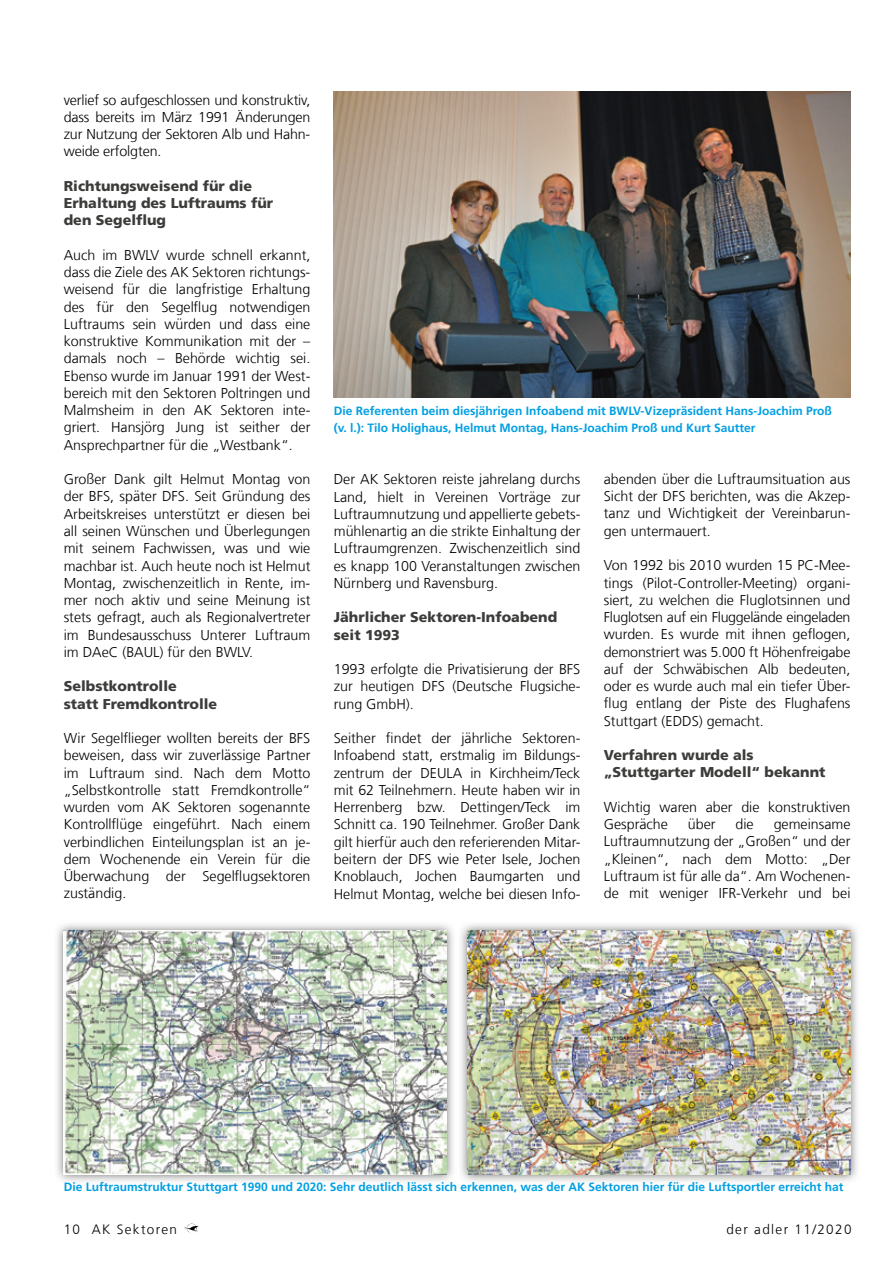
<style>
.page{position:relative;width:893px;height:1263px;background:#fff}
.page>*{position:absolute;margin:0;border:0;box-sizing:border-box;transform-origin:0 0}
.t1{font:300 14.25px/17.2px "Frutiger LT Com";color:#000;text-align:justify}
.t2{font:900 14.25px/17.2px "Frutiger LT Com";color:#3c3c3b}
.t3{font:300 13.5px "Frutiger LT Com";letter-spacing:.1em;color:#000}
.t4{font:700 12px/17.2px "Frutiger LT Com";color:#009fe3}
</style>
<div class="page">
<img style="left:184px;top:1223px;width:15px;height:10px">
<img style="left:334px;top:92px;width:516px;height:306px">
<img style="left:57px;top:924px;width:396px;height:257px">
<img style="left:64px;top:931px;width:382px;height:243px">
<img style="left:461px;top:924px;width:396px;height:258px">
<img style="left:468px;top:931px;width:382px;height:243px">
<p class="t1" style="left:64px;top:91px;width:248px">verlief so aufge schlossen und konstruktiv, dass bereits im März 1991 Änderungen zur Nutzung der Sektoren Alb und Hahn&shy;weide erfolgten.</p>
<p class="t2" style="left:64px;top:177px;width:211px">Richtungsweisend für die<br>Erhaltung des Luftraums für den Segelflug</p>
<p class="t1" style="left:64px;top:246px;width:248px">Auch im BWLV wurde schnell erkannt, dass die Ziele des AK Sektoren richtungs&shy;weisend für die langfristige Erhaltung des für den Segelflug notwendigen Luftraums sein würden und dass eine konstruktive Kommunikation mit der – damals noch – Behörde wichtig sei.<br>Ebenso wurde im Januar 1991 der West&shy;bereich mit den Sektoren Poltringen und Malmsheim in den AK Sektoren inte&shy;griert. Hansjörg Jung ist seither der Ansprechpartner für die „Westbank“.</p>
<p class="t1" style="left:64px;top:471px;width:248px">Großer Dank gilt Helmut Montag von der BFS, später DFS. Seit Gründung des Arbeitskreises unterstützt er diesen bei all seinen Wünschen und Überlegungen mit seinem Fachwissen, was und wie machbar ist. Auch heute noch ist Helmut Montag, zwischenzeitlich in Rente, im&shy;mer noch aktiv und seine Meinung ist stets gefragt, auch als Regionalvertreter im Bundesausschuss Unterer Luftraum im DAeC (BAUL) für den BWLV.</p>
<p class="t2" style="left:64px;top:678px;width:155px">Selbstkontrolle<br>statt Fremdkontrolle</p>
<p class="t1" style="left:64px;top:730px;width:248px">Wir Segelflieger wollten bereits der BFS beweisen, dass wir zuverlässige Partner im Luftraum sind. Nach dem Motto „Selbstkontrolle statt Fremdkontrolle“ wurden vom AK Sektoren sogenannte Kontrollflüge eingeführt. Nach einem verbindlichen Einteilungsplan ist an je&shy;dem Wochenende ein Verein für die Überwachung der Segelflugsektoren zuständig.</p>
<p class="t4" style="left:334px;top:402px;width:500px">Die Referenten beim diesjährigen Infoabend mit BWLV-Vizepräsident Hans-Joachim Proß (v. l.): Tilo Holighaus, Helmut Montag, Hans-Joachim Proß und Kurt Sautter</p>
<p class="t1" style="left:334px;top:471px;width:248px">Der AK Sektoren reiste jahrelang durchs Land, hielt in Vereinen Vorträge zur Luftraumnutzung und appellierte gebets&shy;mühlenartig an die strikte Einhaltung der Luftraumgrenzen. Zwischenzeitlich sind es knapp 100 Veranstaltungen zwischen Nürnberg und Ravensburg.</p>
<p class="t2" style="left:334px;top:609px;width:225px">Jährlicher Sektoren-Infoabend seit 1993</p>
<p class="t1" style="left:334px;top:661px;width:248px">1993 erfolgte die Privatisierung der BFS zur heutigen DFS (Deutsche Flugsiche&shy;rung GmbH).</p>
<p class="t1" style="left:334px;top:730px;width:248px">Seither findet der jährliche Sektoren-Infoabend statt, erstmalig im Bildungs&shy;zentrum der DEULA in Kirchheim/Teck mit 62 Teilnehmern. Heute haben wir in Herrenberg bzw. Dettingen/Teck im Schnitt ca. 190 Teilnehmer. Großer Dank gilt hierfür auch den referierenden Mitar&shy;beitern der DFS wie Peter Isele, Jochen Knoblauch, Jochen Baumgarten und Helmut Montag, welche bei diesen Info-</p>
<p class="t1" style="left:604px;top:470px;width:248px">abenden über die Luftraumsituation aus Sicht der DFS berichten, was die Akzep&shy;tanz und Wichtigkeit der Vereinbarun&shy;gen untermauert.</p>
<p class="t1" style="left:604px;top:557px;width:248px">Von 1992 bis 2010 wurden 15 PC-Mee&shy;tings (Pilot-Controller-Meeting) organi&shy;siert, zu welchen die Fluglotsinnen und Fluglotsen auf ein Fluggelände eingeladen wurden. Es wurde mit ihnen geflogen, demonstriert was 5.000 ft Höhenfreigabe auf der Schwäbischen Alb bedeuten, oder es wurde auch mal ein tiefer Über&shy;flug entlang der Piste des Flughafens Stuttgart (EDDS) gemacht.</p>
<p class="t2" style="left:604px;top:746px;width:223px">Verfahren wurde als „Stuttgarter Modell“ bekannt</p>
<p class="t1" style="left:604px;top:798px;width:248px">Wichtig waren aber die konstruktiven<br>Gespräche</p>
<p class="t1" style="left:688px;top:816px;width:29px">über</p>
<p class="t1" style="left:735px;top:816px;width:20px">die</p>
<p class="t1" style="left:604px;top:816px;width:248px;text-indent:170px">gemeinsame Luftraumnutzung der „Großen“ und der „Kleinen“, nach dem Motto: „Der Luftraum ist für alle da“. Am Wochenen&shy;de mit weniger IFR-Verkehr und bei</p>
<p class="t4" style="left:64px;top:1178px;width:781px">Die Luftraumstruktur Stuttgart 1990 und 2020: Sehr deutlich lässt sich erkennen, was der AK Sektoren hier für die Luftsportler erreicht hat</p>
<p class="t3" style="left:64px;top:1221px;width:115px">10 AK Sektoren</p>
<p class="t3" style="left:726px;top:1221px;width:127px">der adler 11/2020</p>
</div>
